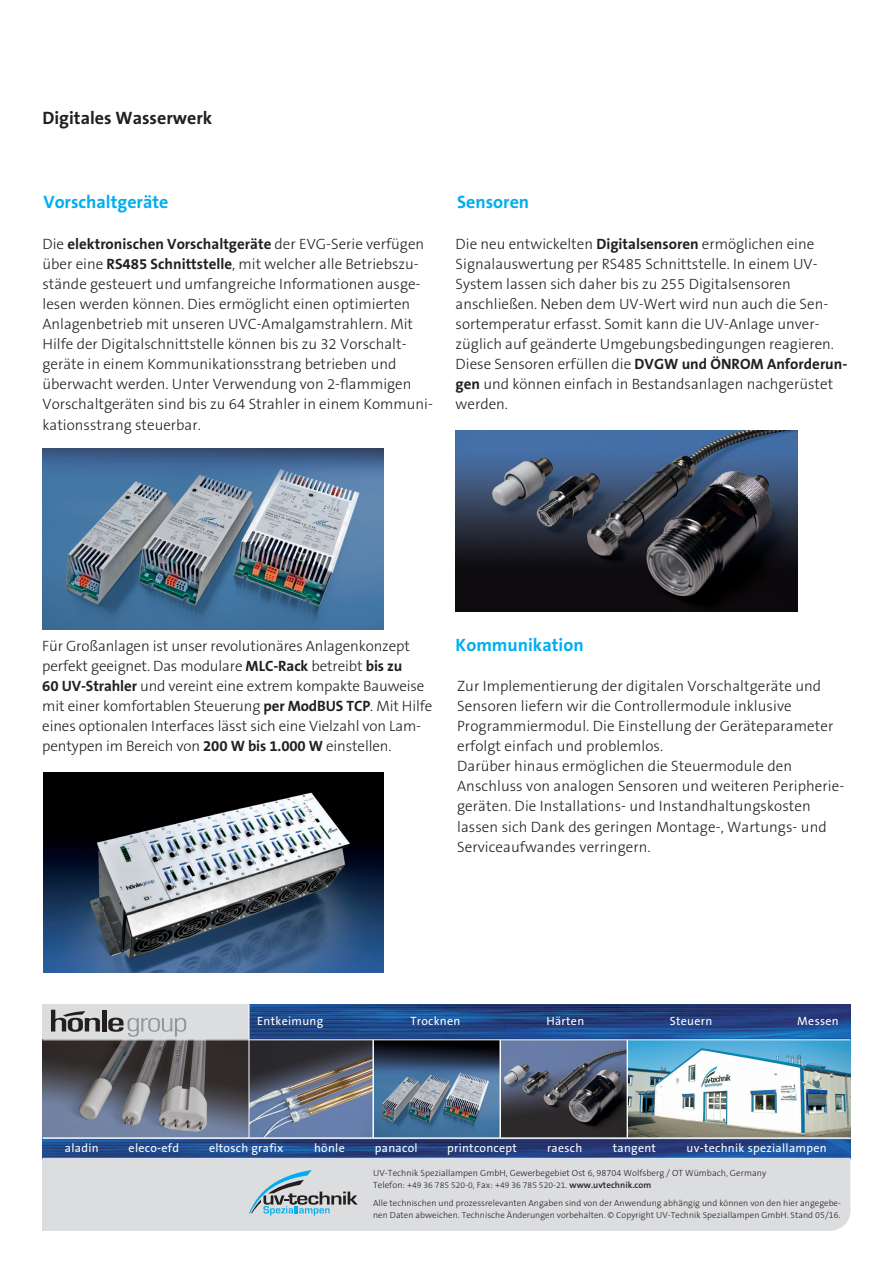
<style>
.page{position:relative;width:893px;height:1263px;background:#fff}
.page>*{position:absolute;margin:0;border:0;box-sizing:border-box;transform-origin:0 0}
.t1{font:700 18px "The Sans B7";color:#00aeef}
.t2{font:700 18px "The Sans B7";color:#231f20}
.t3{font:300 15px/20.1px "The Sans B3";color:#231f20}
.t4{font:700 15px "The Sans B7";color:#231f20}
.t5{font:12px "The Sans B5 Plain";letter-spacing:.025em;color:#fff}
.t6{font:300 9px "The Sans B3";letter-spacing:.005em;color:#231f20}
.t7{font:300 8.85px/12px "The Sans B3";letter-spacing:.005em;color:#231f20}
.t8{font:300 8.55px "The Sans B3";letter-spacing:.005em;color:#231f20}
.s1{font-family:"The Sans B3";font-weight:300}
.s2{font-family:"The Sans B7";font-weight:700}
.s3{font-size:9px}
.s4{font-family:"The Sans B6";font-weight:600;font-size:9px}
</style>
<div class="page">
<img style="left:456px;top:430px;width:341px;height:181px">
<div style="left:43px;top:1004px;width:767px;height:137px;background:#dcdddf"></div>
<div style="left:43px;top:1110px;width:807px;height:121px;background:#dcdddf;border-radius:21px"></div>
<div style="left:43px;top:1110px;width:717px;height:121px;background:#dcdddf"></div>
<img style="left:43px;top:1138px;width:807px;height:20px">
<img style="left:43px;top:1040px;width:206px;height:97px">
<div style="left:102px;top:1010px;width:5px;height:21px;background:#231f20"></div>
<svg style="left:108px;top:1018px;width:78px;height:19px"></svg>
<svg style="left:51px;top:1010px;width:49px;height:22px"></svg>
<img style="left:250px;top:1040px;width:377px;height:97px">
<img style="left:628px;top:1040px;width:222px;height:97px">
<img style="left:250px;top:1004px;width:600px;height:35px">
<svg style="left:249px;top:1170px;width:109px;height:45px"></svg>
<hr style="left:249px;top:1004px;width:1px;height:133px;background:#fff">
<hr style="left:43px;top:1137px;width:807px;height:1px;background:#fff">
<hr style="left:43px;top:1158px;width:807px;height:1px;background:#fff">
<hr style="left:43px;top:1039px;width:807px;height:1px;background:#fff">
<hr style="left:373px;top:1040px;width:1px;height:97px;background:#fff">
<hr style="left:500px;top:1040px;width:1px;height:97px;background:#fff">
<hr style="left:627px;top:1040px;width:1px;height:97px;background:#fff">
<img style="left:43px;top:448px;width:341px;height:181px">
<img style="left:43px;top:772px;width:340px;height:201px">
<p class="t2" style="left:43px;top:108px;width:171px">Digitales Wasserwerk</p>
<p class="t1" style="left:43px;top:193px;width:127px">Vorschaltgeräte</p>
<p class="t4" style="left:43px;top:236px;width:383px"><span class="s1">Die</span> elektronischen Vorschaltgeräte <span class="s1">der EVG-Serie verfügen</span></p>
<p class="t3" style="left:43px;top:254px;width:392px">über eine <span class="s2">RS485 Schnittstelle</span>, mit welcher alle Betriebszu&shy;stände gesteuert und umfangreiche Informationen ausge&shy;lesen werden können. Dies ermöglicht einen optimierten Anlagenbetrieb mit unseren UVC-Amalgamstrahlern. Mit Hilfe der Digitalschnittstelle können bis zu 32 Vorschalt&shy;geräte in einem Kommunikationsstrang betrieben und überwacht werden. Unter Verwendung von 2-flammigen Vorschaltgeräten sind bis zu 64 Strahler in einem Kommuni&shy;kationsstrang steuerbar.</p>
<p class="t1" style="left:457px;top:193px;width:74px">Sensoren</p>
<p class="t3" style="left:456px;top:234px;width:393px">Die neu entwickelten <span class="s2">Digitalsensoren</span> ermöglichen eine Signalauswertung per RS485 Schnittstelle. In einem UV-System lassen sich daher bis zu 255 Digitalsensoren anschließen. Neben dem UV-Wert wird nun auch die Sen&shy;sortemperatur erfasst. Somit kann die UV-Anlage unver&shy;züglich auf geänderte Umgebungsbedingungen reagieren.<br>Diese Sensoren erfüllen die <span class="s2">DVGW und ÖNROM Anforderun&shy;gen</span> und können einfach in Bestandsanlagen nachgerüstet werden.</p>
<p class="t3" style="left:42px;top:636px;width:392px">Für Großanlagen ist unser revolutionäres Anlagenkonzept perfekt geeignet. Das modulare <span class="s2">MLC-Rack</span> betreibt <span class="s2">bis zu<br>60 UV-Strahler</span> und vereint eine extrem kompakte Bauweise mit einer komfortablen Steuerung <span class="s2">per ModBUS TCP</span>. Mit Hilfe eines optionalen Interfaces lässt sich eine Vielzahl von Lam&shy;pentypen im Bereich von <span class="s2">200 W bis 1.000 W</span> einstellen.</p>
<p class="t1" style="left:456px;top:635px;width:130px">Kommunikation</p>
<p class="t3" style="left:457px;top:676px;width:389px">Zur Implementierung der digitalen Vorschaltgeräte und Sensoren liefern wir die Controllermodule inklusive Programmiermodul. Die Einstellung der Geräteparameter erfolgt einfach und problemlos.<br>Darüber hinaus ermöglichen die Steuermodule den Anschluss von analogen Sensoren und weiteren Peripherie&shy;geräten. Die Installations- und Instandhaltungskosten lassen sich Dank des geringen Montage-, Wartungs- und Serviceaufwandes verringern.</p>
<p class="t5" style="left:257px;top:1015px;width:68px">Entkeimung</p>
<p class="t5" style="left:410px;top:1015px;width:52px">Trocknen</p>
<p class="t5" style="left:546px;top:1015px;width:39px">Härten</p>
<p class="t5" style="left:670px;top:1015px;width:44px">Steuern</p>
<p class="t5" style="left:797px;top:1015px;width:43px">Messen</p>
<p class="t5" style="left:65px;top:1142px;width:35px">aladin</p>
<p class="t5" style="left:129px;top:1142px;width:52px">eleco-efd</p>
<p class="t5" style="left:209px;top:1142px;width:76px">eltosch grafix</p>
<p class="t5" style="left:314px;top:1142px;width:32px">hönle</p>
<p class="t5" style="left:375px;top:1142px;width:44px">panacol</p>
<p class="t5" style="left:447px;top:1142px;width:71px">printconcept</p>
<p class="t5" style="left:547px;top:1142px;width:37px">raesch</p>
<p class="t5" style="left:613px;top:1142px;width:45px">tangent</p>
<p class="t5" style="left:686px;top:1141px;width:142px">uv-technik speziallampen</p>
<p class="t6" style="left:373px;top:1169px;width:395px">UV-Technik Speziallampen GmbH, Gewerbegebiet Ost 6, 98704 Wolfsberg / OT Wümbach, Germany</p>
<p class="t8" style="left:373px;top:1181px;width:280px"><span class="s3">Telefon: +</span>49 36 785 520-0<span class="s3">, Fax: +</span>49 36 785 520-21<span class="s3">.</span> <span class="s4">www.uvtechnik.com</span></p>
<p class="t7" style="left:373px;top:1198px;width:469px">Alle technischen und prozessrelevanten Angaben sind von der Anwendung abhängig und können von den hier angegebe&shy;nen Daten abweichen. Technische Änderungen vorbehalten. © Copyright UV-Technik Speziallampen GmbH. Stand 05/16.</p>
</div>
